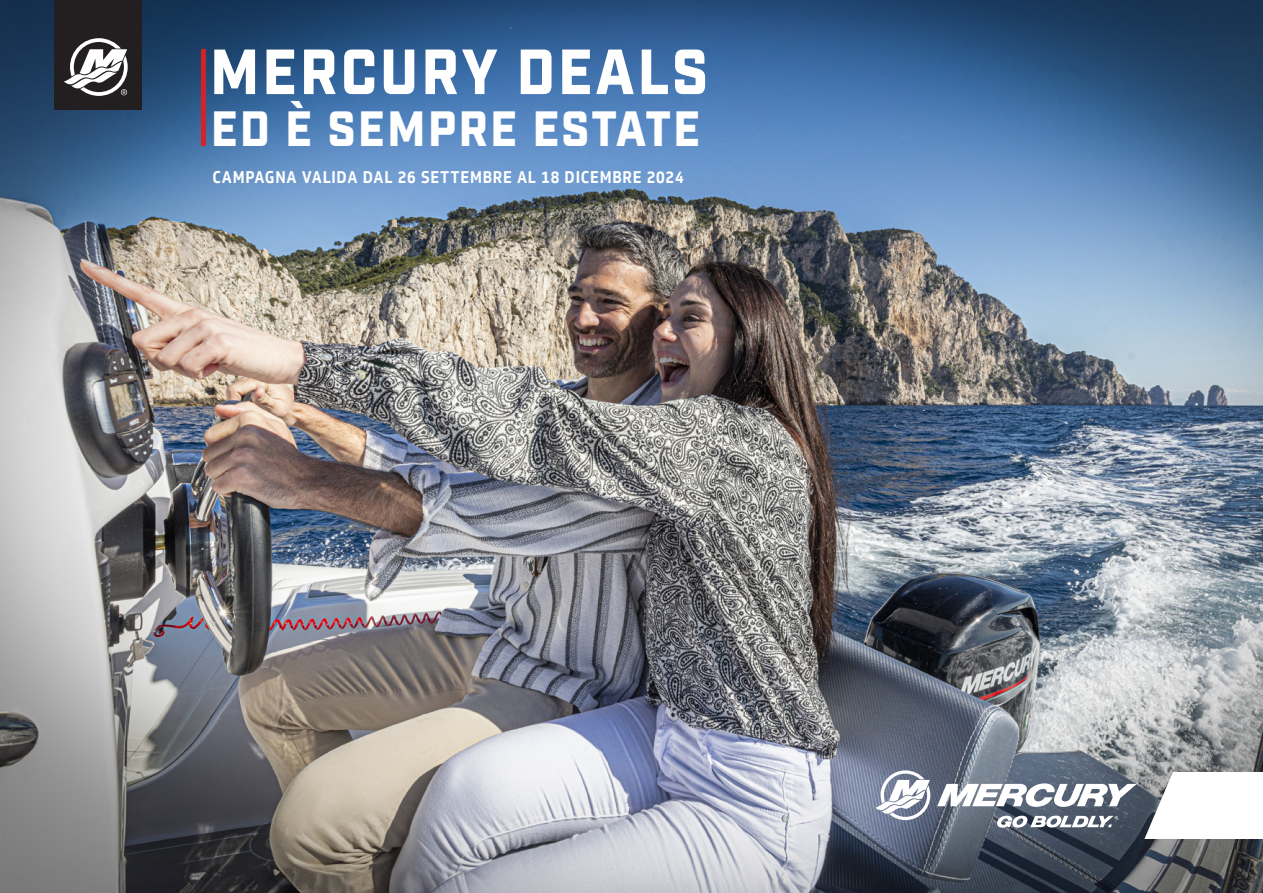
<style>
.page{position:relative;width:1263px;height:893px;background:#fff}
.page>*{position:absolute;margin:0;border:0;box-sizing:border-box;transform-origin:0 0}
.t1{font:900 63.6px "Industry";letter-spacing:.06em;color:#fff;scale:.9 1}
.t2{font:900 49.5px "Industry";letter-spacing:.06em;color:#fff;scale:.9 1}
.t3{font:700 16.5px "Soleto";letter-spacing:.05em;color:#fff;scale:.9 1}
</style>
<div class="page">
<img style="left:0;top:0;width:1263px;height:893px">
<svg style="left:1144px;top:772px;width:119px;height:67px"></svg>
<svg style="left:937px;top:783px;width:200px;height:24px"></svg>
<svg style="left:875px;top:770px;width:55px;height:50px"></svg>
<svg style="left:997px;top:816px;width:121px;height:12px"></svg>
<div style="left:54px;top:0;width:88px;height:109px;background:#231f20"></div>
<svg style="left:64px;top:38px;width:64px;height:58px"></svg>
<hr style="left:201px;top:50px;width:4px;height:96px;background:#d1232a">
<h1 class="t1" style="left:210px;top:34px;width:554px">MERCURY DEALS</h1>
<h2 class="t2" style="left:211px;top:99px;width:545px">ED È SEMPRE ESTATE</h2>
<p class="t3" style="left:213px;top:167px;width:525px">CAMPAGNA VALIDA DAL 26 SETTEMBRE AL 18 DICEMBRE 2024</p>
</div>
